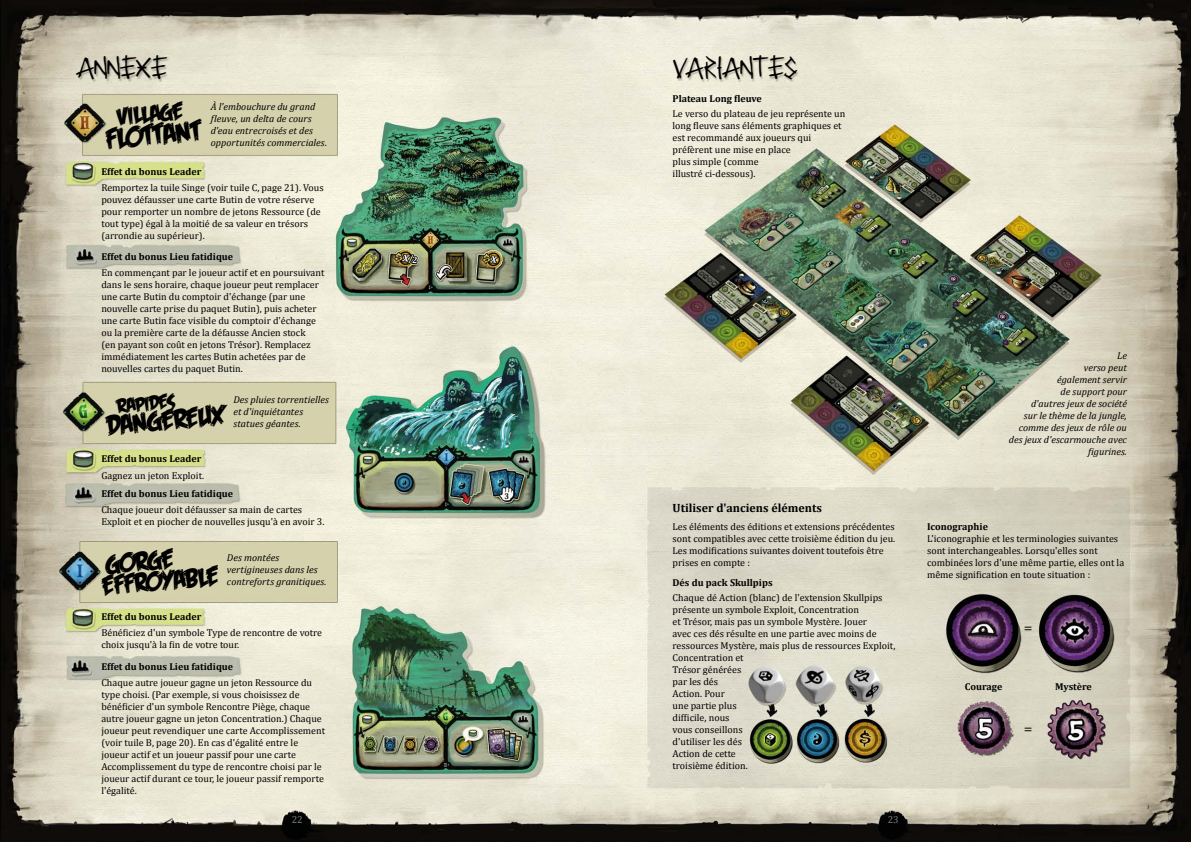
<style>
.page{position:relative;width:1191px;height:842px;background:#fff}
.page>*{position:absolute;margin:0;border:0;box-sizing:border-box;transform-origin:0 0}
.t1{font:32px "Reawakened";color:#000}
.t2{font:30px "Feastof Flesh BB";color:#000}
.t3{font:29px "Feastof Flesh BB";color:#000}
.t4{font:28px/21px "Feastof Flesh BB";color:#000}
.t5{font:25px "Feastof Flesh BB";color:#000}
.t6{font:21px "Feastof Flesh BB";color:#000}
.t7{font:700 14px "Minion Pro";color:#000}
.t8{font:700 12px "Cambria";color:#000}
.t9{font:10px/12px "Cambria";color:#000}
.t10{font:italic 10px/12px "Cambria";color:#000}
.t11{font:700 10px "Cambria";color:#000}
.t12{font:10px "Cambria";color:#75807b}
</style>
<div class="page">
<img style="left:0;top:0;width:1191px;height:842px">
<div style="left:673px;top:56px;width:126px;height:27px;background:#000;opacity:.24"></div>
<div style="left:76px;top:56px;width:94px;height:27px;background:#000;opacity:.24"></div>
<h1 class="t1" style="left:77px;top:51px;width:91px">ANNEXE</h1>
<h3 class="t5" style="left:116px;top:103px;width:67px;rotate:-5deg">VILLAGE</h3>
<p class="t10" style="left:211px;top:101px;width:118px">À l'embouchure du grand fleuve, un delta de cours d'eau entrecroisés et des opportunités commerciales.</p>
<h2 class="t2" style="left:105px;top:123px;width:96px;rotate:-5deg">FLOTTANT</h2>
<p class="t11" style="left:101px;top:166px;width:102px">Effet du bonus Leader</p>
<p class="t9" style="left:101px;top:182px;width:224px">Remportez la tuile Singe (voir tuile C, page 21). Vous pouvez défausser une carte Butin de votre réserve pour remporter un nombre de jetons Ressource (de tout type) égal à la moitié de sa valeur en trésors (arrondie au supérieur).</p>
<p class="t11" style="left:101px;top:251px;width:133px">Effet du bonus Lieu fatidique</p>
<p class="t9" style="left:101px;top:267px;width:225px">En commençant par le joueur actif et en poursuivant dans le sens horaire, chaque joueur peut remplacer une carte Butin du comptoir d'échange (par une nouvelle carte prise du paquet Butin), puis acheter une carte Butin face visible du comptoir d'échange ou la première carte de la défausse Ancien stock<br>(en payant son coût en jetons Trésor). Remplacez immédiatement les cartes Butin achetées par de nouvelles cartes du paquet Butin.</p>
<h3 class="t6" style="left:116px;top:395px;width:59px;rotate:-5deg">RAPIDES</h3>
<p class="t10" style="left:233px;top:393px;width:97px">Des pluies torrentielles et d'inquiétantes statues géantes.</p>
<h3 class="t3" style="left:105px;top:410px;width:119px;rotate:-5deg">DANGEREUX</h3>
<p class="t11" style="left:101px;top:452px;width:102px">Effet du bonus Leader</p>
<p class="t9" style="left:101px;top:470px;width:104px">Gagnez un jeton Exploit.</p>
<p class="t11" style="left:101px;top:488px;width:133px">Effet du bonus Lieu fatidique</p>
<p class="t9" style="left:101px;top:504px;width:224px">Chaque joueur doit défausser sa main de cartes<br>Exploit et en piocher de nouvelles jusqu'à en avoir 3.</p>
<h3 class="t4" style="left:100px;top:554px;width:117px;rotate:-5deg">GORGE<br>EFFROYABLE</h3>
<p class="t10" style="left:227px;top:551px;width:101px">Des montées vertigineuses dans les contreforts granitiques.</p>
<p class="t11" style="left:101px;top:610px;width:102px">Effet du bonus Leader</p>
<p class="t9" style="left:101px;top:626px;width:222px">Bénéficiez d'un symbole Type de rencontre de votre choix jusqu'à la fin de votre tour.</p>
<p class="t11" style="left:101px;top:660px;width:133px">Effet du bonus Lieu fatidique</p>
<p class="t9" style="left:101px;top:676px;width:225px">Chaque autre joueur gagne un jeton Ressource du type choisi. (Par exemple, si vous choisissez de bénéficier d'un symbole Rencontre Piège, chaque autre joueur gagne un jeton Concentration.) Chaque joueur peut revendiquer une carte Accomplissement (voir tuile B, page 20). En cas d'égalité entre le joueur actif et un joueur passif pour une carte Accomplissement du type de rencontre choisi par le joueur actif durant ce tour, le joueur passif remporte l'égalité.</p>
<h1 class="t1" style="left:672px;top:51px;width:126px">VARIANTES</h1>
<p class="t11" style="left:672px;top:92px;width:91px">Plateau Long fleuve</p>
<p class="t9" style="left:672px;top:108px;width:174px">Le verso du plateau de jeu représente un long fleuve sans éléments graphiques et est recommandé aux joueurs qui préfèrent une mise en place<br>plus simple (comme<br>illustré ci-dessous).</p>
<p class="t8" style="left:672px;top:500px;width:151px">Utiliser d'anciens éléments</p>
<p class="t9" style="left:672px;top:520px;width:224px">Les éléments des éditions et extensions précédentes sont compatibles avec cette troisième édition du jeu.<br>Les modifications suivantes doivent toutefois être prises en compte :</p>
<p class="t11" style="left:672px;top:576px;width:102px">Dés du pack Skullpips</p>
<p class="t9" style="left:672px;top:591px;width:224px">Chaque dé Action (blanc) de l'extension Skullpips présente un symbole Exploit, Concentration<br>et Trésor, mais pas un symbole Mystère. Jouer<br>avec ces dés résulte en une partie avec moins de ressources Mystère, mais plus de ressources Exploit,<br>Concentration et<br>Trésor générées<br>par les dés<br>Action. Pour<br>une partie plus<br>difficile, nous<br>vous conseillons<br>d'utiliser les dés<br>Action de cette<br>troisième édition.</p>
<p class="t12" style="left:292px;top:814px;width:13px">22</p>
<p class="t12" style="left:887px;top:814px;width:13px">23</p>
<p class="t10" style="left:1009px;top:349px;width:119px;text-align:right">Le<br>verso peut<br>également servir<br>de support pour<br>d'autres jeux de société<br>sur le thème de la jungle, comme des jeux de rôle ou des jeux d'escarmouche avec figurines.</p>
<p class="t11" style="left:927px;top:520px;width:62px">Iconographie</p>
<p class="t9" style="left:927px;top:532px;width:199px">L'iconographie et les terminologies suivantes sont interchangeables. Lorsqu'elles sont combinées lors d'une même partie, elles ont la même signification en toute situation :</p>
<h3 class="t7" style="left:1024px;top:618px;width:10px">=</h3>
<p class="t11" style="left:965px;top:680px;width:39px">Courage</p>
<p class="t11" style="left:1055px;top:680px;width:38px">Mystère</p>
<h3 class="t7" style="left:1024px;top:719px;width:10px">=</h3>
</div>
